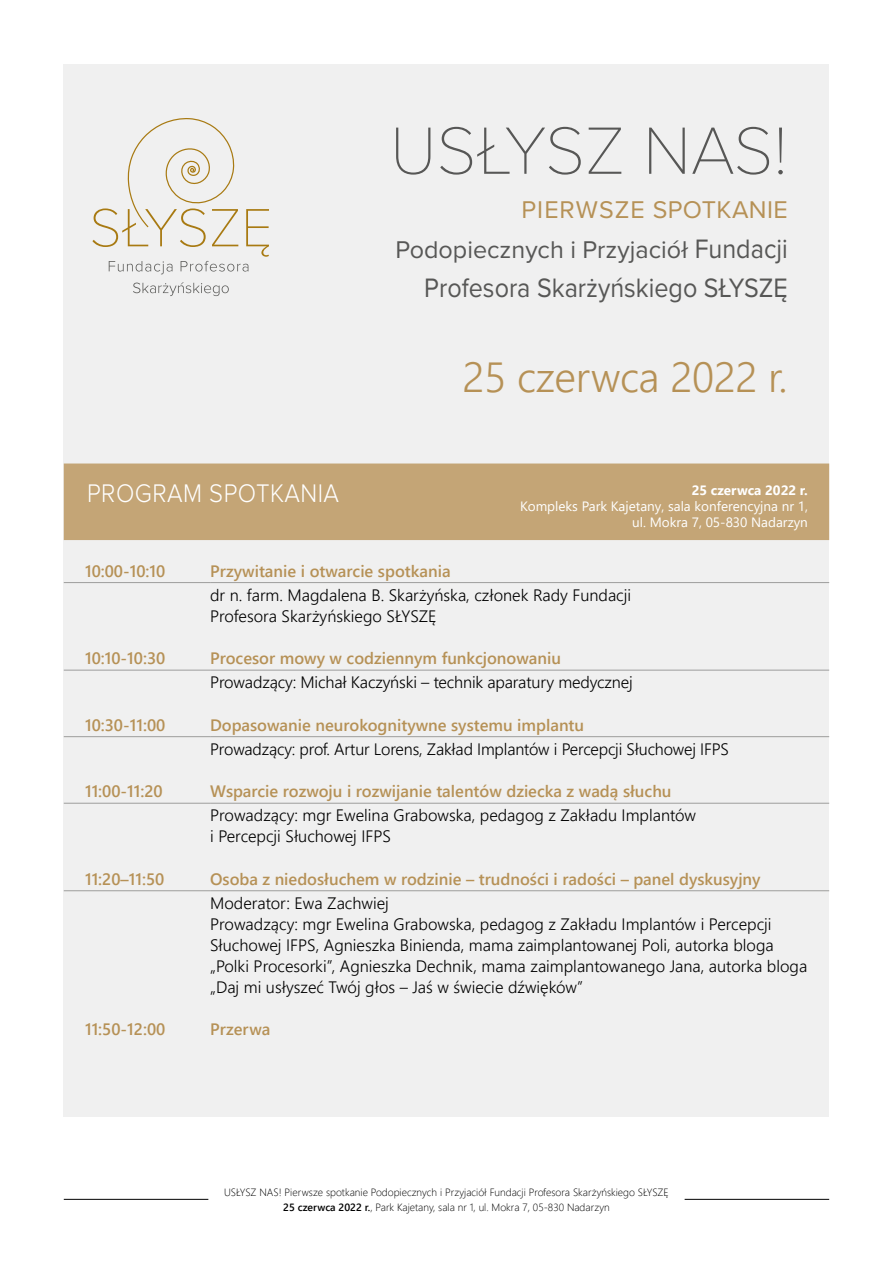
<style>
.page{position:relative;width:893px;height:1263px;background:#fff}
.page>*{position:absolute;margin:0;border:0;box-sizing:border-box;transform-origin:0 0}
.t1{font:100 69.3px "Proxima Nova T";color:#575756}
.t2{font:300 42px "Segoe UI";letter-spacing:-.01em;color:#b69156}
.t3{font:27.6px "Proxima Nova";color:#575756;scale:.91 1}
.t4{font:300 26.4px "Proxima Nova";letter-spacing:.02em;color:#fff;scale:.91 1}
.t5{font:25.05px/39.5px "Proxima Nova";color:#575756;text-align:right}
.t6{font:300 16.5px/21px "Segoe UI";color:#000}
.t7{font:600 16.5px "Segoe UI";color:#b69156}
.t8{font:13.5px/16.2px "Segoe UI";color:#fff;text-align:right}
.t9{font:700 13.5px "Segoe UI";color:#fff}
.t10{font:300 10.5px/15px "Segoe UI";color:#000;text-align:center}
.s1{color:#b69156}
.s2{font-size:27.6px}
.s3{font-weight:600}
</style>
<div class="page">
<div style="left:64px;top:64px;width:765px;height:1052px;background:#f0f0f0"></div>
<div style="left:64px;top:463px;width:765px;height:77px;background:#c4a576"></div>
<hr style="left:64px;top:803px;width:146px;height:1px;background:#9d9d9c">
<hr style="left:210px;top:803px;width:619px;height:1px;background:#9d9d9c">
<hr style="left:64px;top:890px;width:146px;height:1px;background:#9d9d9c">
<hr style="left:210px;top:890px;width:619px;height:1px;background:#9d9d9c">
<hr style="left:64px;top:582px;width:146px;height:1px;background:#9d9d9c">
<hr style="left:210px;top:582px;width:619px;height:1px;background:#9d9d9c">
<hr style="left:64px;top:670px;width:146px;height:1px;background:#9d9d9c">
<hr style="left:210px;top:670px;width:619px;height:1px;background:#9d9d9c">
<hr style="left:64px;top:736px;width:146px;height:1px;background:#9d9d9c">
<hr style="left:210px;top:736px;width:619px;height:1px;background:#9d9d9c">
<svg style="left:133px;top:282px;width:96px;height:14px"></svg>
<svg style="left:92px;top:118px;width:177px;height:156px"></svg>
<hr style="left:685px;top:1199px;width:144px;height:1px;background:#000">
<hr style="left:64px;top:1199px;width:144px;height:1px;background:#000">
<h1 class="t1" style="left:390px;top:99px;width:399px">USŁYSZ NAS!</h1>
<h3 class="t5" style="left:395px;top:189px;width:394px"><span class="s1">PIERWSZE SPOTKANIE<br></span>Podopiecznych i Przyjaciół <span class="s2">Fundacji</span></h3>
<h3 class="t3" style="left:424px;top:267px;width:401px">Profesora Skarżyńskiego SŁYSZĘ</h3>
<h3 class="t4" style="left:87px;top:481px;width:279px">PROGRAM SPOTKANIA</h3>
<h2 class="t2" style="left:463px;top:338px;width:327px">25 czerwca 2022 r.</h2>
<p class="t9" style="left:692px;top:477px;width:118px">25 czerwca 2022 r.</p>
<p class="t8" style="left:520px;top:497px;width:289px">Kompleks Park Kajetany, sala konferencyjna nr 1, ul. Mokra 7, 05-830 Nadarzyn</p>
<p class="t7" style="left:85px;top:555px;width:82px">10:00-10:10</p>
<p class="t7" style="left:210px;top:555px;width:242px">Przywitanie i otwarcie spotkania</p>
<p class="t6" style="left:210px;top:583px;width:423px">dr n. farm. Magdalena B. Skarżyńska, członek Rady Fundacji<br>Profesora Skarżyńskiego SŁYSZĘ</p>
<p class="t7" style="left:85px;top:643px;width:82px">10:10-10:30</p>
<p class="t7" style="left:210px;top:643px;width:352px">Procesor mowy w codziennym funkcjonowaniu</p>
<p class="t6" style="left:210px;top:670px;width:424px">Prowadzący: Michał Kaczyński – technik aparatury medycznej</p>
<p class="t7" style="left:85px;top:709px;width:82px">10:30-11:00</p>
<p class="t7" style="left:210px;top:709px;width:376px">Dopasowanie neurokognitywne systemu implantu</p>
<p class="t6" style="left:210px;top:737px;width:520px">Prowadzący: prof. Artur Lorens, Zakład Implantów i Percepcji Słuchowej IFPS</p>
<p class="t7" style="left:85px;top:776px;width:79px">11:00-11:20</p>
<p class="t7" style="left:210px;top:776px;width:463px">Wsparcie rozwoju i rozwijanie talentów dziecka z wadą słuchu</p>
<p class="t6" style="left:210px;top:803px;width:488px">Prowadzący: mgr Ewelina Grabowska, pedagog z Zakładu Implantów i Percepcji Słuchowej IFPS</p>
<p class="t7" style="left:85px;top:863px;width:81px">11:20–11:50</p>
<p class="t7" style="left:210px;top:863px;width:552px">Osoba z niedosłuchem w rodzinie – trudności i radości – panel dyskusyjny</p>
<p class="t6" style="left:210px;top:891px;width:599px">Moderator: Ewa Zachwiej<br>Prowadzący: mgr Ewelina Grabowska, pedagog z Zakładu Implantów i Percepcji Słuchowej IFPS, Agnieszka Binienda, mama zaimplantowanej Poli, autorka bloga „Polki Procesorki”, Agnieszka Dechnik, mama zaimplantowanego Jana, autorka bloga „Daj mi usłyszeć Twój głos – Jaś w świecie dźwięków”</p>
<p class="t7" style="left:85px;top:1014px;width:82px">11:50-12:00</p>
<p class="t7" style="left:210px;top:1014px;width:62px">Przerwa</p>
<p class="t10" style="left:224px;top:1183px;width:446px">USŁYSZ NAS! Pierwsze spotkanie Podopiecznych i Przyjaciół Fundacji Profesora Skarżyńskiego SŁYSZĘ<br><span class="s3">25 czerwca 2022 r.</span>, Park Kajetany, sala nr 1, ul. Mokra 7, 05-830 Nadarzyn</p>
</div>
